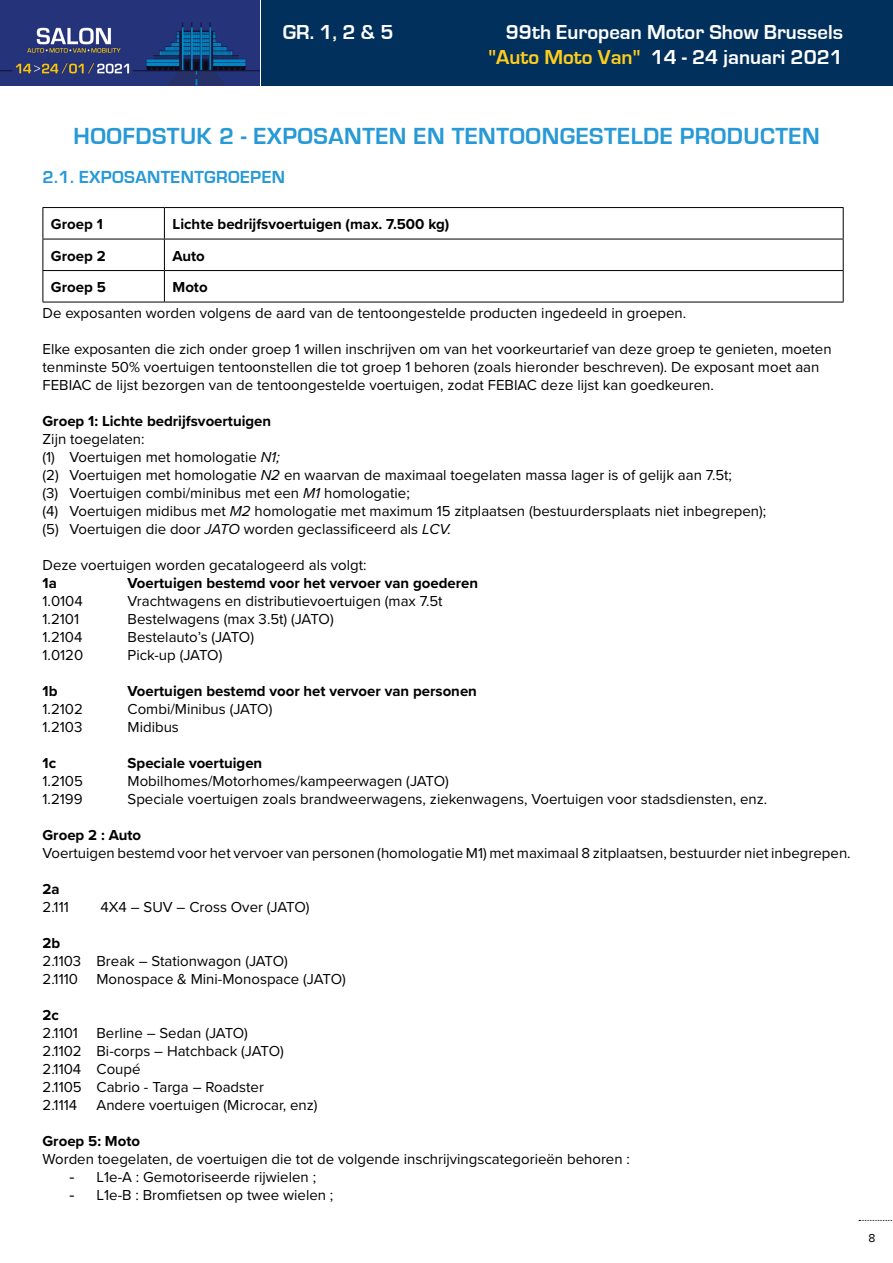
<style>
.page{position:relative;width:893px;height:1263px;background:#fff}
.page>*{position:absolute;margin:0;border:0;box-sizing:border-box;transform-origin:0 0}
.t1{font:700 24px "Eurostile";letter-spacing:.02em;color:#2699d6}
.t2{font:700 20.85px/25px "Eurostile";color:#fff;text-align:right}
.t3{font:700 18px "Eurostile";letter-spacing:.02em;color:#2699d6}
.t4{font:15px/18px "Proxima Nova";color:#000}
.t5{font:700 15px "Proxima Nova";color:#000}
.t6{font:12px "Proxima Nova";color:#000}
.s1{color:#ffcd1c}
.s2{font-style:italic}
.s3{font-family:"Arial"}
</style>
<div class="page">
<img style="left:0;top:0;width:260px;height:86px">
<div style="left:261px;top:0;width:632px;height:86px;background:#00305b"></div>
<svg style="left:859px;top:1220px;width:34px;height:1px"></svg>
<hr style="left:43px;top:207px;width:121px;height:1px;background:#000">
<hr style="left:164px;top:207px;width:680px;height:1px;background:#000">
<hr style="left:43px;top:239px;width:121px;height:1px;background:#000">
<hr style="left:164px;top:239px;width:680px;height:1px;background:#000">
<hr style="left:43px;top:270px;width:121px;height:1px;background:#000">
<hr style="left:164px;top:270px;width:680px;height:1px;background:#000">
<hr style="left:43px;top:302px;width:121px;height:1px;background:#000">
<hr style="left:164px;top:302px;width:680px;height:1px;background:#000">
<hr style="left:43px;top:208px;width:1px;height:31px;background:#000">
<hr style="left:43px;top:239px;width:1px;height:31px;background:#000">
<hr style="left:43px;top:271px;width:1px;height:31px;background:#000">
<hr style="left:164px;top:208px;width:1px;height:31px;background:#000">
<hr style="left:843px;top:208px;width:1px;height:31px;background:#000">
<hr style="left:164px;top:239px;width:1px;height:31px;background:#000">
<hr style="left:843px;top:239px;width:1px;height:31px;background:#000">
<hr style="left:164px;top:271px;width:1px;height:31px;background:#000">
<hr style="left:843px;top:271px;width:1px;height:31px;background:#000">
<h2 class="t2" style="left:283px;top:20px;width:112px">GR. 1, 2 &amp; 5</h2>
<h2 class="t2" style="left:488px;top:20px;width:356px">99th European Motor Show Brussels <span class="s1">"Auto Moto Van"</span> 14 - 24 januari 2021</h2>
<h1 class="t1" style="left:74px;top:123px;width:748px">HOOFDSTUK 2 - EXPOSANTEN EN TENTOONGESTELDE PRODUCTEN</h1>
<p class="t3" style="left:43px;top:167px;width:244px">2.1. EXPOSANTENTGROEPEN</p>
<p class="t5" style="left:51px;top:213px;width:53px">Groep 1</p>
<p class="t5" style="left:172px;top:213px;width:278px">Lichte bedrijfsvoertuigen (max. 7.500 kg)</p>
<p class="t5" style="left:51px;top:245px;width:56px">Groep 2</p>
<p class="t5" style="left:172px;top:245px;width:34px">Auto</p>
<p class="t5" style="left:51px;top:276px;width:56px">Groep 5</p>
<p class="t5" style="left:172px;top:276px;width:37px">Moto</p>
<p class="t4" style="left:43px;top:303px;width:645px">De exposanten worden volgens de aard van de tentoongestelde producten ingedeeld in groepen.</p>
<p class="t4" style="left:43px;top:339px;width:791px">Elke exposanten die zich onder groep 1 willen inschrijven om van het voorkeurtarief van deze groep te genieten, moeten tenminste 50% voertuigen tentoonstellen die tot groep 1 behoren (zoals hieronder beschreven). De exposant moet aan<br>FEBIAC de lijst bezorgen van de tentoongestelde voertuigen, zodat FEBIAC deze lijst kan goedkeuren.</p>
<p class="t5" style="left:43px;top:410px;width:230px">Groep 1: Lichte bedrijfsvoertuigen</p>
<p class="t4" style="left:43px;top:429px;width:725px">Zijn toegelaten:<br>(1) Voertuigen met homologatie <span class="s2">N1;<br></span>(2) Voertuigen met homologatie <span class="s2">N2</span> en waarvan de maximaal toegelaten massa lager is of gelijk aan 7.5t;<br>(3) Voertuigen combi/minibus met een <span class="s2">M1</span> homologatie;<br>(4) Voertuigen midibus met <span class="s2">M2</span> homologatie met maximum 15 zitplaatsen (bestuurdersplaats niet inbegrepen); (5) Voertuigen die door <span class="s2">JATO</span> worden geclassificeerd als <span class="s2">LCV.</span></p>
<p class="t4" style="left:43px;top:555px;width:326px">Deze voertuigen worden gecatalogeerd als volgt:</p>
<p class="t5" style="left:43px;top:572px;width:16px">1a</p>
<p class="t5" style="left:128px;top:572px;width:352px">Voertuigen bestemd voor het vervoer van goederen</p>
<p class="t4" style="left:43px;top:591px;width:42px">1.0104</p>
<p class="t4" style="left:128px;top:591px;width:316px">Vrachtwagens en distributievoertuigen (max 7.5t</p>
<p class="t4" style="left:43px;top:609px;width:38px">1.2101</p>
<p class="t4" style="left:128px;top:609px;width:208px">Bestelwagens (max 3.5t) (JATO)</p>
<p class="t4" style="left:43px;top:627px;width:41px">1.2104</p>
<p class="t4" style="left:128px;top:627px;width:128px">Bestelauto’s (JATO)</p>
<p class="t4" style="left:43px;top:645px;width:42px">1.0120</p>
<p class="t4" style="left:128px;top:645px;width:96px">Pick-up (JATO)</p>
<p class="t5" style="left:43px;top:680px;width:16px">1b</p>
<p class="t5" style="left:128px;top:680px;width:351px">Voertuigen bestemd voor het vervoer van personen</p>
<p class="t4" style="left:43px;top:699px;width:42px">1.2102</p>
<p class="t4" style="left:128px;top:699px;width:146px">Combi/Minibus (JATO)</p>
<p class="t4" style="left:43px;top:717px;width:41px">1.2103</p>
<p class="t4" style="left:128px;top:717px;width:53px">Midibus</p>
<p class="t5" style="left:43px;top:752px;width:15px">1c</p>
<p class="t5" style="left:128px;top:752px;width:136px">Speciale voertuigen</p>
<p class="t4" style="left:43px;top:771px;width:42px">1.2105</p>
<p class="t4" style="left:128px;top:771px;width:323px">Mobilhomes/Motorhomes/kampeerwagen (JATO)</p>
<p class="t4" style="left:43px;top:789px;width:42px">1.2199</p>
<p class="t4" style="left:128px;top:789px;width:641px">Speciale voertuigen zoals brandweerwagens, ziekenwagens, Voertuigen voor stadsdiensten, enz.</p>
<p class="t5" style="left:43px;top:824px;width:100px">Groep 2 : Auto</p>
<p class="t4" style="left:43px;top:843px;width:810px">Voertuigen bestemd voor het vervoer van personen (homologatie M1) met maximaal 8 zitplaatsen, bestuurder niet inbegrepen.</p>
<p class="t5" style="left:43px;top:878px;width:19px">2a</p>
<p class="t4" style="left:43px;top:897px;width:28px">2.111</p>
<p class="t4" style="left:100px;top:897px;width:211px">4X4 – SUV – Cross Over (JATO)</p>
<p class="t5" style="left:43px;top:932px;width:19px">2b</p>
<p class="t4" style="left:43px;top:951px;width:305px">2.1103 Break – Stationwagon (JATO)<br>2.1110 Monospace &amp; Mini-Monospace (JATO)</p>
<p class="t5" style="left:43px;top:1004px;width:18px">2c</p>
<p class="t4" style="left:43px;top:1023px;width:243px">2.1101 Berline – Sedan (JATO)<br>2.1102 Bi-corps – Hatchback (JATO)<br>2.1104 Coupé<br>2.1105 Cabrio - Targa – Roadster<br>2.1114</p>
<p class="t4" style="left:97px;top:1095px;width:223px">Andere voertuigen (Microcar, enz)</p>
<p class="t5" style="left:43px;top:1130px;width:99px">Groep 5: Moto</p>
<p class="t4" style="left:43px;top:1149px;width:589px">Worden toegelaten, de voertuigen die tot de volgende inschrijvingscategorieën behoren :</p>
<p class="t4" style="left:70px;top:1167px;width:248px"><span class="s3">-</span> L1e-A : Gemotoriseerde rijwielen ;</p>
<p class="t4" style="left:70px;top:1185px;width:265px"><span class="s3">-</span> L1e-B : Bromfietsen op twee wielen ;</p>
<p class="t6" style="left:868px;top:1229px;width:8px">8</p>
</div>
